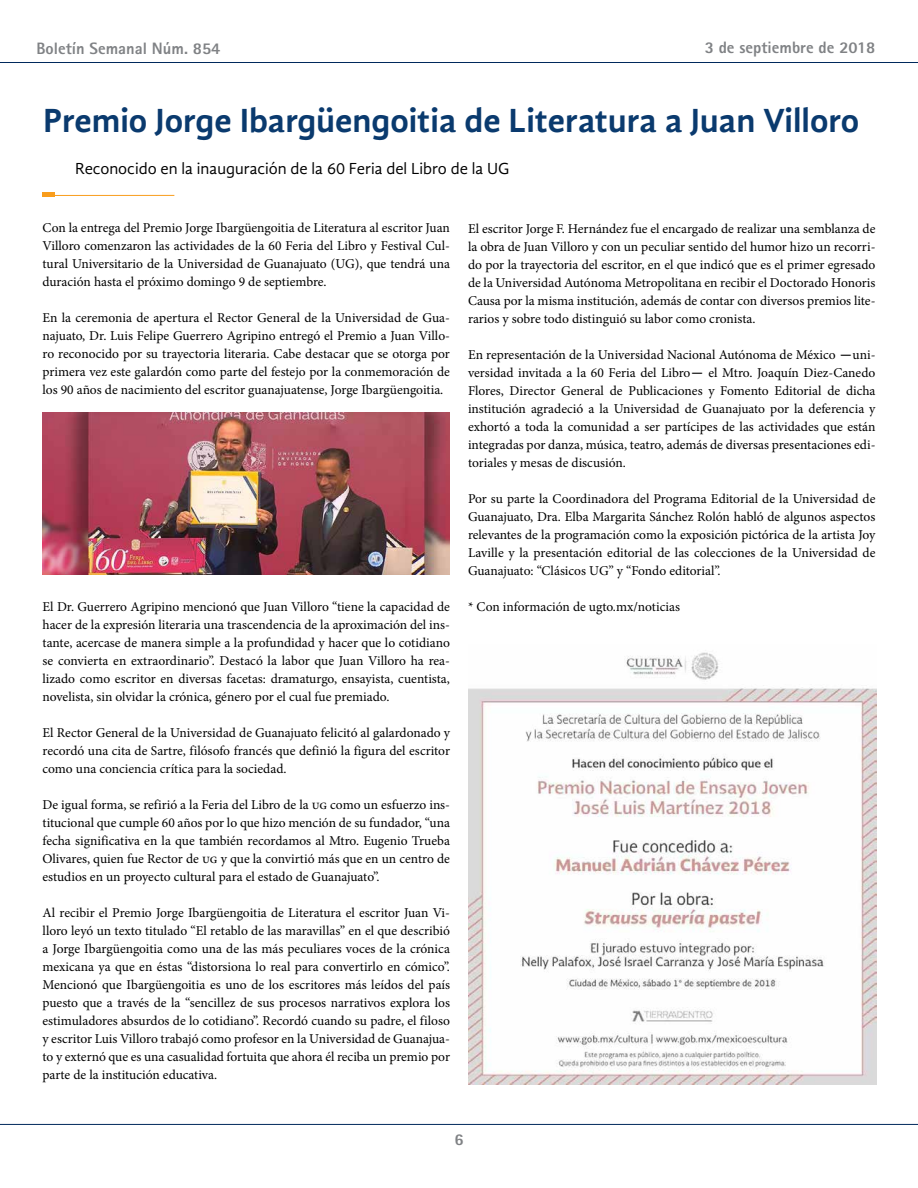
<style>
.page{position:relative;width:918px;height:1188px;background:#fff}
.page>*{position:absolute;margin:0;border:0;box-sizing:border-box;transform-origin:0 0}
.t1{font:700 34.5px "Gandhi Sans";color:#0a3a6e}
.t2{font:16.5px "Gandhi Sans";color:#000}
.t3{font:800 16.5px "Rotis Sans Serif";color:#808285}
.t4{font:13.5px/18px "Minion Pro";letter-spacing:-.01em;color:#000;text-align:justify}
.s1{font-family:"Helvetica Neue LT Std"}
</style>
<div class="page">
<hr style="left:0;top:62px;width:918px;height:1px;background:#00295c">
<hr style="left:0;top:1124px;width:918px;height:1px;background:#00295c">
<hr style="left:43px;top:195px;width:131px;height:1px;background:#f99d1c">
<hr style="left:43px;top:192px;width:12px;height:4px;background:#f99d1c">
<img style="left:43px;top:412px;width:407px;height:162px">
<img style="left:469px;top:652px;width:407px;height:432px">
<p class="t3" style="left:36px;top:38px;width:185px">Boletín Semanal Núm. 854</p>
<p class="t3" style="left:705px;top:37px;width:172px">3 de septiembre de 2018</p>
<h1 class="t1" style="left:43px;top:100px;width:818px">Premio Jorge Ibargüengoitia de Literatura a Juan Villoro</h1>
<p class="t2" style="left:75px;top:159px;width:436px">Reconocido en la inauguración de la 60 Feria del Libro de la UG</p>
<p class="t4" style="left:43px;top:219px;width:409px">Con la entrega del Premio Jorge Ibargüengoitia de Literatura al escritor Juan Villoro comenzaron las actividades de la 60 Feria del Libro y Festival Cul&shy;tural Universitario de la Universidad de Guanajuato (UG), que tendrá una duración hasta el próximo domingo 9 de septiembre.</p>
<p class="t4" style="left:43px;top:309px;width:409px">En la ceremonia de apertura el Rector General de la Universidad de Gua&shy;najuato, Dr. Luis Felipe Guerrero Agripino entregó el Premio a Juan Villo&shy;ro reconocido por su trayectoria literaria. Cabe destacar que se otorga por primera vez este galardón como parte del festejo por la conmemoración de los 90 años de nacimiento del escritor guanajuatense, Jorge Ibargüengoitia.</p>
<p class="t4" style="left:43px;top:598px;width:409px">El Dr. Guerrero Agripino mencionó que Juan Villoro “tiene la capacidad de hacer de la expresión literaria una trascendencia de la aproximación del ins&shy;tante, acercase de manera simple a la profundidad y hacer que lo cotidiano se convierta en extraordinario”. Destacó la labor que Juan Villoro ha rea&shy;lizado como escritor en diversas facetas: dramaturgo, ensayista, cuentista, novelista, sin olvidar la crónica, género por el cual fue premiado.</p>
<p class="t4" style="left:43px;top:724px;width:409px">El Rector General de la Universidad de Guanajuato felicitó al galardonado y recordó una cita de Sartre, filósofo francés que definió la figura del escritor como una conciencia crítica para la sociedad.</p>
<p class="t4" style="left:43px;top:796px;width:409px">De igual forma, se refirió a la Feria del Libro de la ug como un esfuerzo ins&shy;titucional que cumple 60 años por lo que hizo mención de su fundador, “una fecha significativa en la que también recordamos al Mtro. Eugenio Trueba Olivares, quien fue Rector de ug y que la convirtió más que en un centro de estudios en un proyecto cultural para el estado de Guanajuato”.</p>
<p class="t4" style="left:43px;top:904px;width:409px">Al recibir el Premio Jorge Ibargüengoitia de Literatura el escritor Juan Vi&shy;lloro leyó un texto titulado “El retablo de las maravillas” en el que describió a Jorge Ibargüengoitia como una de las más peculiares voces de la crónica mexicana ya que en éstas “distorsiona lo real para convertirlo en cómico”.<br>Mencionó que Ibargüengoitia es uno de los escritores más leídos del país puesto que a través de la “sencillez de sus procesos narrativos explora los estimuladores absurdos de lo cotidiano”. Recordó cuando su padre, el filoso y escritor Luis Villoro trabajó como profesor en la Universidad de Guanajua&shy;to y externó que es una casualidad fortuita que ahora él reciba un premio por parte de la institución educativa.</p>
<p class="t4" style="left:468px;top:220px;width:409px">El escritor Jorge F. Hernández fue el encargado de realizar una semblanza de la obra de Juan Villoro y con un peculiar sentido del humor hizo un recorri&shy;do por la trayectoria del escritor, en el que indicó que es el primer egresado de la Universidad Autónoma Metropolitana en recibir el Doctorado Honoris Causa por la misma institución, además de contar con diversos premios lite&shy;rarios y sobre todo distinguió su labor como cronista.</p>
<p class="t4" style="left:468px;top:346px;width:409px">En representación de la Universidad Nacional Autónoma de México <span class="s1">—</span>uni&shy;versidad invitada a la 60 Feria del Libro<span class="s1">—</span> el Mtro. Joaquín Diez-Canedo Flores, Director General de Publicaciones y Fomento Editorial de dicha institución agradeció a la Universidad de Guanajuato por la deferencia y exhortó a toda la comunidad a ser partícipes de las actividades que están integradas por danza, música, teatro, además de diversas presentaciones edi&shy;toriales y mesas de discusión.</p>
<p class="t4" style="left:468px;top:490px;width:409px">Por su parte la Coordinadora del Programa Editorial de la Universidad de Guanajuato, Dra. Elba Margarita Sánchez Rolón habló de algunos aspectos relevantes de la programación como la exposición pictórica de la artista Joy Laville y la presentación editorial de las colecciones de la Universidad de Guanajuato: “Clásicos UG” y “Fondo editorial”.</p>
<p class="t4" style="left:468px;top:598px;width:214px">* Con información de ugto.mx/noticias</p>
<p class="t3" style="left:455px;top:1129px;width:11px">6</p>
</div>
